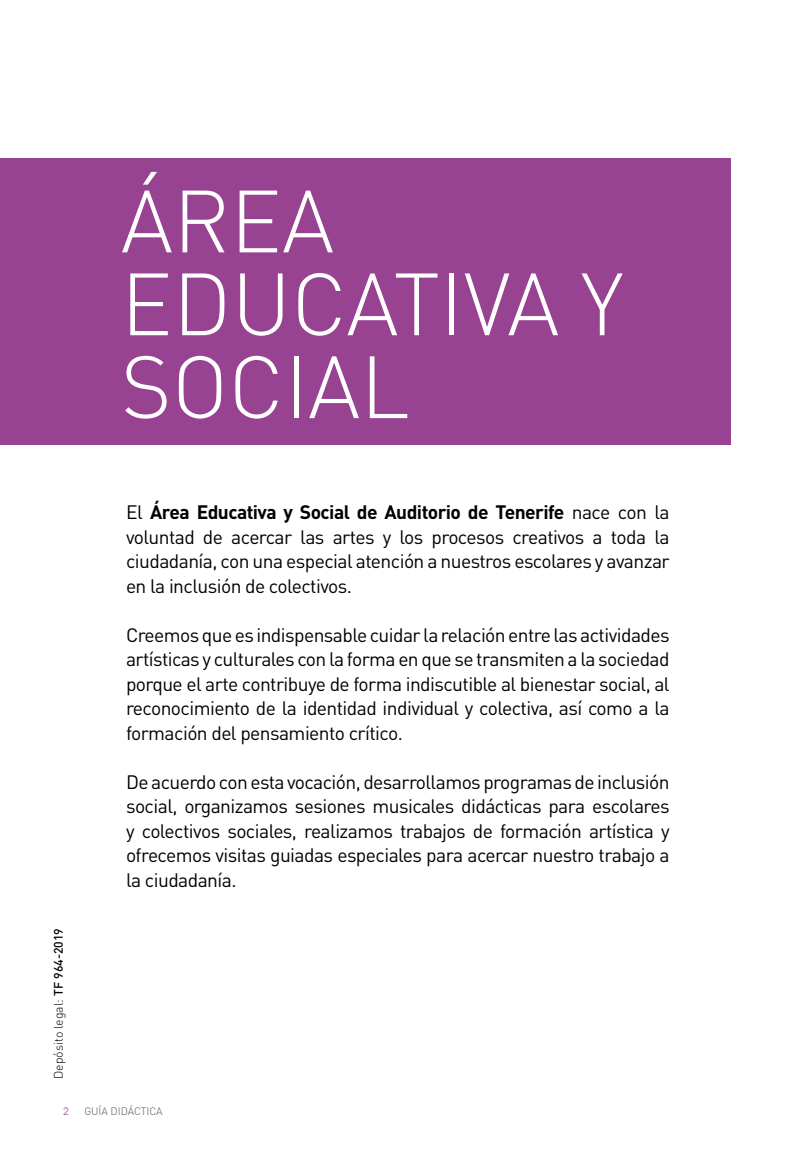
<style>
.page{position:relative;width:794px;height:1166px;background:#fff}
.page>*{position:absolute;margin:0;border:0;box-sizing:border-box;transform-origin:0 0}
.t1{font:300 86.8px/82.8px "DIN Pro";color:#fff}
.t2{font:19.25px/24.5px "DIN";letter-spacing:-.03em;color:#000;text-align:justify}
.t3{font:300 12.25px "DIN Pro";color:#000}
.t4{font:12.25px "DIN Regular Alternate";color:#a969a9}
.t5{font:300 10.67px "DIN Pro";color:#575756}
.s1{font-weight:700}
.s2{font-weight:500}
</style>
<div class="page">
<div style="left:0;top:159px;width:731px;height:286px;background:#974392"></div>
<h1 class="t1" style="left:121px;top:176px;width:504px">ÁREA<br>EDUCATIVA Y<br>SOCIAL</h1>
<p class="t2" style="left:126px;top:500px;width:545px">El <span class="s1">Área Educativa y Social de Auditorio de Tenerife</span> nace con la voluntad de acercar las artes y los procesos creativos a toda la ciudadanía, con una especial atención a nuestros escolares y avanzar en la inclusión de colectivos.</p>
<p class="t2" style="left:126px;top:622px;width:545px">Creemos que es indispensable cuidar la relación entre las actividades artísticas y culturales con la forma en que se transmiten a la sociedad porque el arte contribuye de forma indiscutible al bienestar social, al reconocimiento de la identidad individual y colectiva, así como a la formación del pensamiento crítico.</p>
<p class="t2" style="left:126px;top:769px;width:545px">De acuerdo con esta vocación, desarrollamos programas de inclusión social, organizamos sesiones musicales didácticas para escolares y colectivos sociales, realizamos trabajos de formación artística y ofrecemos visitas guiadas especiales para acercar nuestro trabajo a la ciudadanía.</p>
<p class="t3" style="left:50px;top:1079px;width:153px;rotate:-90deg">Depósito legal: <span class="s2">TF 964-2019</span></p>
<p class="t4" style="left:63px;top:1103px;width:8px">2</p>
<p class="t5" style="left:84px;top:1103px;width:80px">GUÍA DIDÁCTICA</p>
</div>
